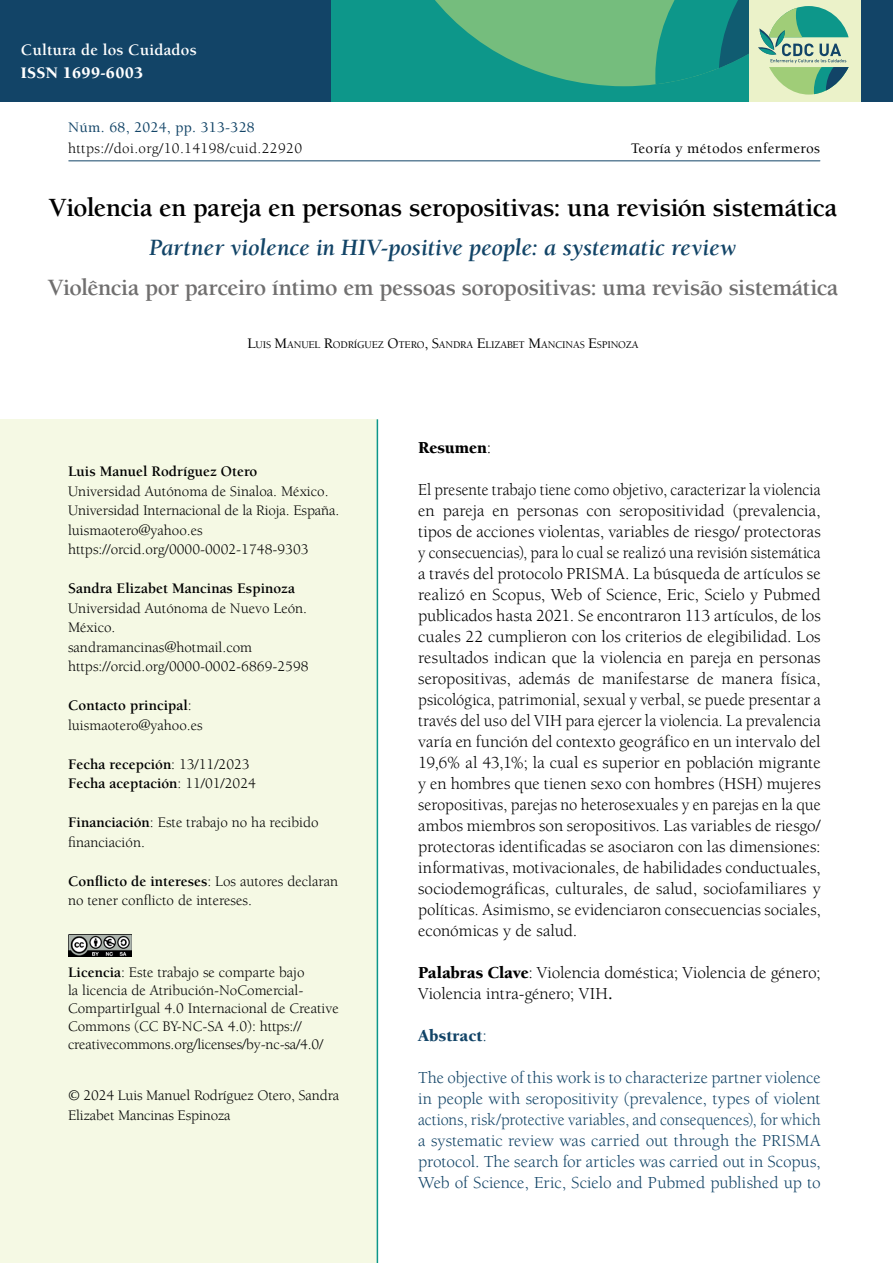
<style>
.page{position:relative;width:893px;height:1263px;background:#fff}
.page>*{position:absolute;margin:0;border:0;box-sizing:border-box;transform-origin:0 0}
.t1{font:700 27px "Berkeley Std";letter-spacing:-.015em;color:#000}
.t2{font:700 24px "Berkeley Std";letter-spacing:-.02em;color:#706f6f}
.t3{font:italic 700 24px "Berkeley Std";color:#124467}
.t4{font:17.25px/21px "Berkeley Std";color:#000;text-align:justify;scale:.93 1}
.t5{font:17.25px/21px "Berkeley Std";letter-spacing:-.005em;color:#124467;text-align:justify}
.t6{font:17.25px/21px "Berkeley Std";color:#000}
.t7{font:900 17.25px "Berkeley Std";color:#124467}
.t8{font:900 17.25px "Berkeley Std";letter-spacing:.005em;color:#000}
.t9{font:700 16.5px "Berkeley Std";letter-spacing:.01em;color:#fff}
.t10{font:900 16.5px "Berkeley Std";letter-spacing:.01em;color:#fff}
.t11{font:15px/19.5px "Berkeley Std";color:#000}
.t12{font:700 15px/19.5px "Berkeley Std";color:#000}
.t13{font:15px "Berkeley Std";letter-spacing:.025em;color:#000}
.t14{font:500 15px "Berkeley Std";letter-spacing:.025em;color:#000}
.t15{font:500 15px "Berkeley Std";letter-spacing:.025em;color:#124467}
.t16{font:500 10.5px "Berkeley Std";letter-spacing:-.02em;color:#000}
.s1{font-size:15px}
.s2{font-weight:700}
.s3{font-weight:400}
.s4{font-weight:900}
</style>
<div class="page">
<div style="left:0;top:0;width:331px;height:101px;background:#124467"></div>
<div style="left:331px;top:0;width:429px;height:101px;background:#0d978a"></div>
<div style="left:762px;top:0;width:131px;height:101px;background:#124467"></div>
<hr style="left:69px;top:160px;width:751px;height:1px;background:#124467">
<div style="left:0;top:419px;width:377px;height:844px;background:#f5f9e4"></div>
<hr style="left:377px;top:419px;width:1px;height:844px;background:#0d978a">
<img style="left:68px;top:935px;width:63px;height:22px">
<div style="left:749px;top:0;width:111px;height:101px;background:#ebf2c9"></div>
<svg style="left:435px;top:0;width:414px;height:95px"></svg>
<p class="t9" style="left:21px;top:41px;width:177px">Cultura de los Cuidados</p>
<p class="t10" style="left:21px;top:64px;width:124px">ISSN 1699-6003</p>
<p class="t15" style="left:68px;top:119px;width:188px">Núm. 68, 2024, pp. 313-328</p>
<p class="t13" style="left:68px;top:140px;width:236px">https://doi.org/10.14198/cuid.22920</p>
<p class="t14" style="left:631px;top:140px;width:191px">Teoría y métodos enfermeros</p>
<h1 class="t1" style="left:49px;top:193px;width:790px">Violencia en pareja en personas seropositivas: una revisión sistemática</h1>
<h2 class="t3" style="left:150px;top:234px;width:589px">Partner violence in HIV-positive people: a systematic review</h2>
<h2 class="t2" style="left:48px;top:275px;width:792px">Violência por parceiro íntimo em pessoas soropositivas: uma revisão sistemática</h2>
<p class="t16" style="left:247px;top:339px;width:393px"><span class="s1">L</span>UIS <span class="s1">M</span>ANUEL <span class="s1">R</span>ODRÍGUEZ <span class="s1">O</span>TERO<span class="s1">, S</span>ANDRA <span class="s1">E</span>LIZABET <span class="s1">M</span>ANCINAS <span class="s1">E</span>SPINOZA</p>
<p class="t12" style="left:68px;top:462px;width:191px">Luis Manuel Rodríguez Otero</p>
<p class="t11" style="left:68px;top:482px;width:273px">Universidad Autónoma de Sinaloa. México.<br>Universidad Internacional de la Rioja. España. luismaotero@yahoo.es https://orcid.org/0000-0002-1748-9303</p>
<p class="t12" style="left:68px;top:579px;width:229px">Sandra Elizabet Mancinas Espinoza</p>
<p class="t11" style="left:68px;top:599px;width:242px">Universidad Autónoma de Nuevo León.<br>México.<br>sandramancinas@hotmail.com https://orcid.org/0000-0002-6869-2598</p>
<p class="t11" style="left:68px;top:696px;width:136px"><span class="s2">Contacto principal</span>: luismaotero@yahoo.es</p>
<p class="t12" style="left:68px;top:755px;width:189px">Fecha recepción<span class="s3">: 13/11/2023<br></span>Fecha aceptación<span class="s3">: 11/01/2024</span></p>
<p class="t11" style="left:68px;top:813px;width:252px"><span class="s2">Financiación</span>: Este trabajo no ha recibido financiación.</p>
<p class="t11" style="left:68px;top:872px;width:272px"><span class="s2">Conflicto de intereses</span>: Los autores declaran no tener conflicto de intereses.</p>
<p class="t11" style="left:68px;top:964px;width:272px;line-height:18px"><span class="s2">Licencia</span>: Este trabajo se comparte bajo<br>la licencia de Atribución-NoComercial-CompartirIgual 4.0 Internacional de Creative Commons (CC BY-NC-SA 4.0): https:// creativecommons.org/licenses/by-nc-sa/4.0/</p>
<p class="t11" style="left:68px;top:1086px;width:273px">© 2024 Luis Manuel Rodríguez Otero, Sandra<br>Elizabet Mancinas Espinoza</p>
<p class="t8" style="left:418px;top:438px;width:75px">Resumen<span class="s3">:</span></p>
<p class="t4" style="left:418px;top:479px;width:434px">El presente trabajo tiene como objetivo, caracterizar la violencia en pareja en personas con seropositividad (prevalencia, tipos de acciones violentas, variables de riesgo/ protectoras y consecuencias), para lo cual se realizó una revisión sistemática a través del protocolo PRISMA. La búsqueda de artículos se realizó en Scopus, Web of Science, Eric, Scielo y Pubmed publicados hasta 2021. Se encontraron 113 artículos, de los cuales 22 cumplieron con los criterios de elegibilidad. Los resultados indican que la violencia en pareja en personas seropositivas, además de manifestarse de manera física, psicológica, patrimonial, sexual y verbal, se puede presentar a través del uso del VIH para ejercer la violencia. La prevalencia varía en función del contexto geográfico en un intervalo del 19,6% al 43,1%; la cual es superior en población migrante y en hombres que tienen sexo con hombres (HSH) mujeres seropositivas, parejas no heterosexuales y en parejas en la que ambos miembros son seropositivos. Las variables de riesgo/ protectoras identificadas se asociaron con las dimensiones: informativas, motivacionales, de habilidades conductuales, sociodemográficas, culturales, de salud, sociofamiliares y políticas. Asimismo, se evidenciaron consecuencias sociales, económicas y de salud.</p>
<p class="t6" style="left:418px;top:962px;width:404px"><span class="s4">Palabras Clave</span>: Violencia doméstica; Violencia de género;<br>Violencia intra-género; VIH<span class="s2">.</span></p>
<p class="t7" style="left:418px;top:1026px;width:70px">Abstract<span class="s3">:</span></p>
<p class="t5" style="left:418px;top:1067px;width:404px">The objective of this work is to characterize partner violence in people with seropositivity (prevalence, types of violent actions, risk/protective variables, and consequences), for which a systematic review was carried out through the PRISMA protocol. The search for articles was carried out in Scopus, Web of Science, Eric, Scielo and Pubmed published up to</p>
</div>
